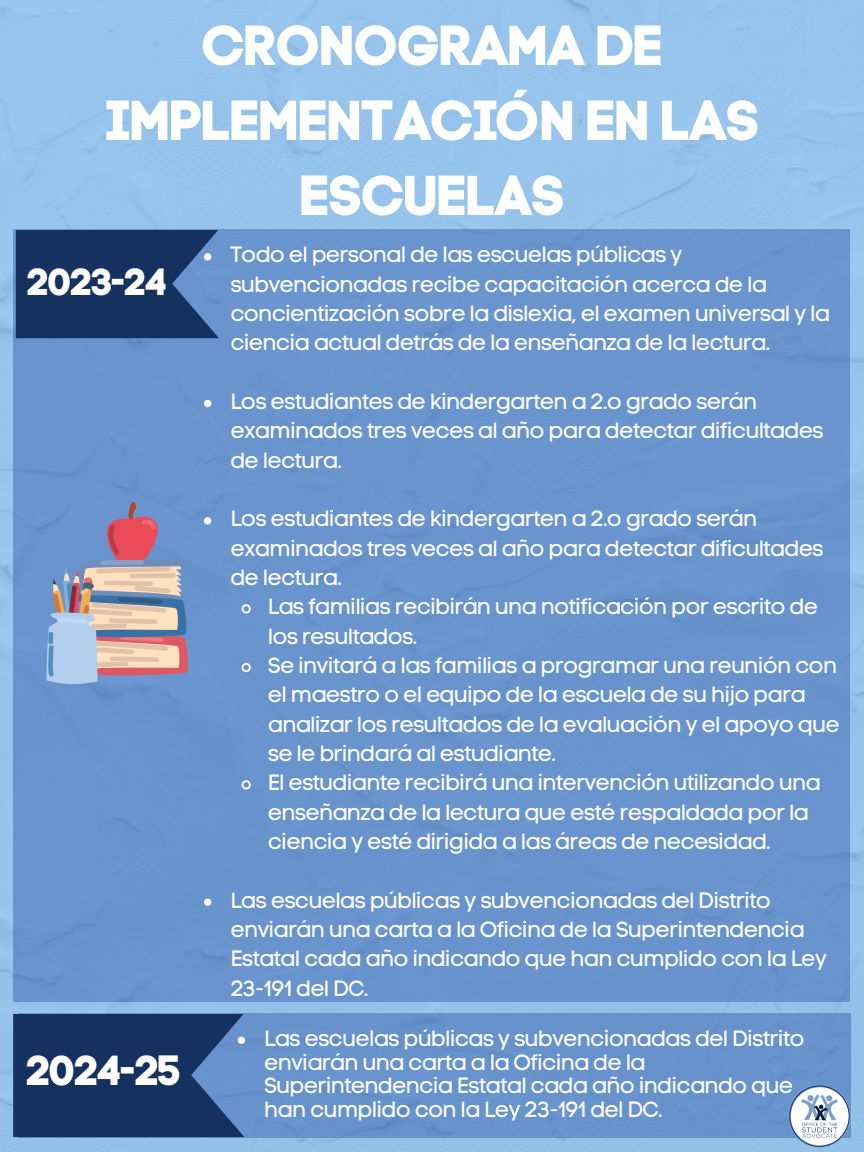
<style>
.page{position:relative;width:864px;height:1152px;background:#96c4ec}
.page>*{position:absolute;margin:0;border:0;box-sizing:border-box;transform-origin:0 0}
.t1{font:56px/75.2px "Code Pro Bold LC";letter-spacing:-.04em;color:#fff;text-align:center}
.t2{font:41.6px "Code Pro Bold LC";letter-spacing:-.04em;color:#fff}
.t3{font:37.6px "Code Pro Bold LC";letter-spacing:-.04em;color:#fff}
.t4{font:22px/29.2px "Code Pro Normal LC";letter-spacing:-.04em;color:#fff}
</style>
<div class="page">
<div style="left:13px;top:229px;width:837px;height:773px;background:#6994ce"></div>
<svg style="left:204px;top:400px;width:7px;height:7px"></svg>
<svg style="left:204px;top:517px;width:7px;height:8px"></svg>
<svg style="left:241px;top:604px;width:10px;height:10px"></svg>
<svg style="left:241px;top:663px;width:10px;height:10px"></svg>
<svg style="left:241px;top:780px;width:10px;height:10px"></svg>
<svg style="left:204px;top:899px;width:7px;height:7px"></svg>
<svg style="left:16px;top:230px;width:203px;height:108px"></svg>
<svg style="left:46px;top:502px;width:142px;height:186px"></svg>
<div style="left:18px;top:1013px;width:833px;height:124px;background:#6793cd"></div>
<svg style="left:13px;top:1014px;width:232px;height:123px"></svg>
<img style="left:788px;top:1085px;width:63px;height:62px">
<h1 class="t1" style="left:104px;top:8px;width:657px">CRONOGRAMA DE<br>IMPLEMENTACIÓN EN LAS<br>ESCUELAS</h1>
<h3 class="t3" style="left:27px;top:259px;width:142px">2023-24</h3>
<h2 class="t2" style="left:27px;top:1046px;width:157px">2024-25</h2>
<p class="t4" style="left:230px;top:240px;width:601px">Todo el personal de las escuelas públicas y subvencionadas recibe capacitación acerca de la concientización sobre la dislexia, el examen universal y la ciencia actual detrás de la enseñanza de la lectura.</p>
<p class="t4" style="left:230px;top:387px;width:595px">Los estudiantes de kindergarten a 2.o grado serán examinados tres veces al año para detectar dificultades de lectura.</p>
<p class="t4" style="left:230px;top:504px;width:595px">Los estudiantes de kindergarten a 2.o grado serán examinados tres veces al año para detectar dificultades de lectura.</p>
<p class="t4" style="left:268px;top:592px;width:574px">Las familias recibirán una notificación por escrito de los resultados.<br>Se invitará a las familias a programar una reunión con el maestro o el equipo de la escuela de su hijo para analizar los resultados de la evaluación y el apoyo que se le brindará al estudiante.<br>El estudiante recibirá una intervención utilizando una enseñanza de la lectura que esté respaldada por la ciencia y esté dirigida a las áreas de necesidad.</p>
<p class="t4" style="left:230px;top:885px;width:598px">Las escuelas públicas y subvencionadas del Distrito enviarán una carta a la Oficina de la Superintendencia Estatal cada año indicando que han cumplido con la Ley 23-191 del DC.</p>
<p class="t4" style="left:264px;top:1026px;width:542px;line-height:24px">Las escuelas públicas y subvencionadas del Distrito enviarán una carta a la Oficina de la Superintendencia Estatal cada año indicando que han cumplido con la Ley 23-191 del DC.</p>
</div>
